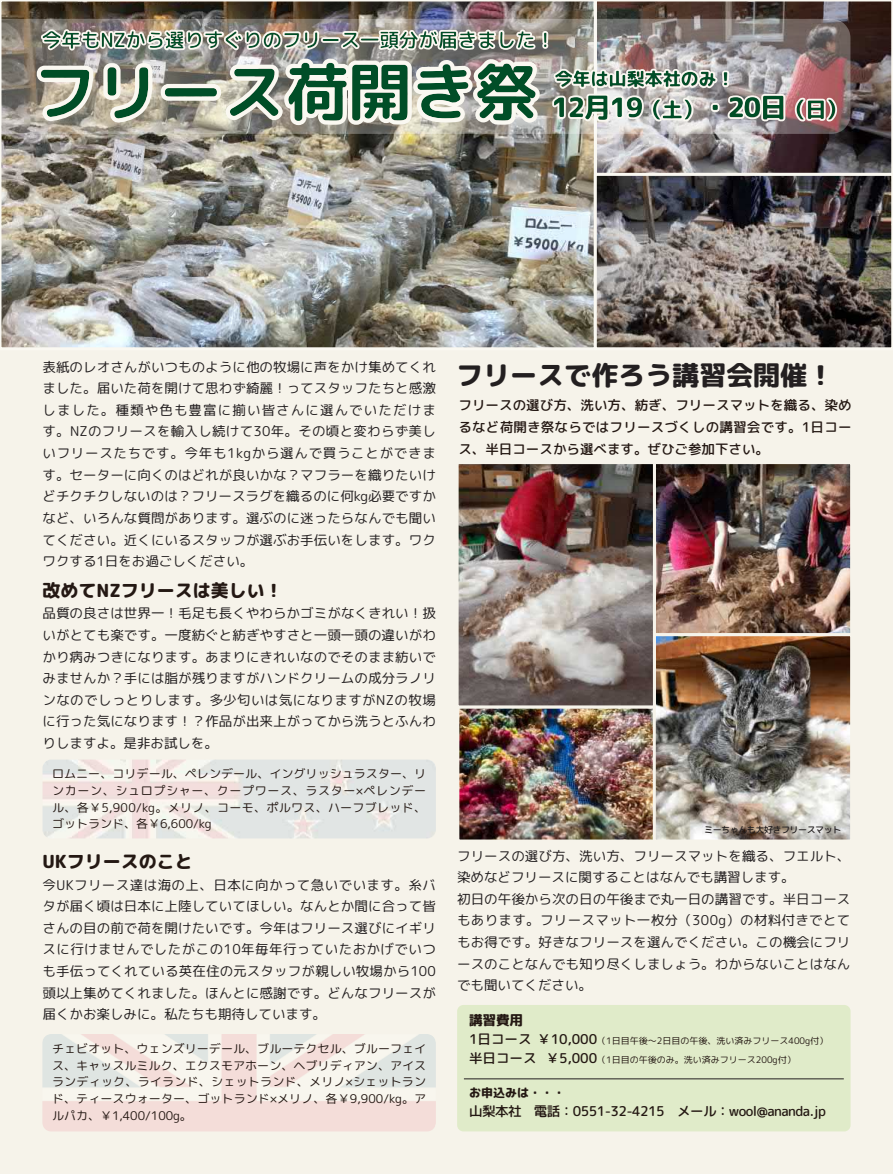
<style>
.page{position:relative;width:893px;height:1174px;background:#f6f3ea}
.page>*{position:absolute;margin:0;border:0;box-sizing:border-box;transform-origin:0 0}
.t1{font:700 63px "Rounded Mplus 1 c";color:#004e27}
.t2{font:800 27px "Rounded Mplus 1 c";letter-spacing:-.05em;color:#004d26}
.t3{font:800 27px "Rounded Mplus 1 c";color:#231f20}
.t4{font:500 19.5px "Rounded Mplus 1 c";color:#004e27}
.t5{font:800 18px "Rounded Mplus 1 c";color:#241813}
.t6{font:800 18px "Rounded Mplus 1 c";color:#004d26}
.t7{font:13.5px/21.6px "Rounded Mplus 1 c";letter-spacing:.005em;color:#231f20;text-align:justify}
.t8{font:500 13.5px/21.6px "Rounded Mplus 1 c";color:#241813;text-align:justify}
.t9{font:500 13.5px "Rounded Mplus 1 c";letter-spacing:-.04em;color:#241813}
.t10{font:800 13.5px "Rounded Mplus 1 c";color:#241813}
.t11{font:12px/16.8px "Rounded Mplus 1 c";letter-spacing:.02em;color:#241813;text-align:justify}
.t12{font:800 12px "Rounded Mplus 1 c";color:#241813}
.t13{font:9px/18.6px "Rounded Mplus 1 c";color:#241813}
.t14{font:500 9px "Rounded Mplus 1 c";letter-spacing:-.05em;color:#231f20}
.s1{font-size:21px}
.s2{font-weight:500;font-size:13.5px}
</style>
<div class="page">
<img style="left:42px;top:1034px;width:394px;height:97px;border-radius:9px">
<img style="left:43px;top:759px;width:393px;height:79px;border-radius:9px">
<img style="left:460px;top:465px;width:389px;height:373px">
<div style="left:653px;top:461px;width:200px;height:175px;border:3px solid #f6f3ea"></div>
<div style="left:456px;top:705px;width:201px;height:137px;border:3px solid #f6f3ea"></div>
<div style="left:653px;top:633px;width:200px;height:209px;border:3px solid #f6f3ea"></div>
<div style="left:456px;top:461px;width:200px;height:247px;border:3px solid #f6f3ea"></div>
<img style="left:597px;top:1px;width:294px;height:172px">
<img style="left:1px;top:1px;width:593px;height:347px">
<img style="left:596px;top:175px;width:295px;height:173px">
<svg style="left:891px;top:2px;width:1px;height:345px"></svg>
<img style="left:0;top:19px;width:850px;height:115px">
<div style="left:457px;top:1005px;width:394px;height:126px;background:#e0ebc9;border-radius:6px"></div>
<hr style="left:464px;top:1078px;width:379px;height:1px;background:#231f20">
<img style="left:41px;top:29px;width:494px;height:22px">
<svg style="left:542px;top:31px;width:6px;height:18px"></svg>
<svg style="left:795px;top:98px;width:42px;height:23px"></svg>
<svg style="left:552px;top:69px;width:233px;height:53px"></svg>
<svg style="left:37px;top:66px;width:57px;height:55px"></svg>
<svg style="left:103px;top:63px;width:49px;height:60px"></svg>
<svg style="left:161px;top:59px;width:379px;height:66px"></svg>
<h3 class="t4" style="left:42px;top:30px;width:515px">今年もNZから選りすぐりのフリース一頭分が届きました！</h3>
<h1 class="t1" style="left:33px;top:61px;width:505px">フリース荷開き祭</h1>
<h3 class="t6" style="left:555px;top:70px;width:182px">今年は山梨本社のみ！</h3>
<h2 class="t2" style="left:551px;top:94px;width:296px">12月19<span class="s1">（土）</span>・20日<span class="s1">（日）</span></h2>
<p class="t7" style="left:43px;top:356px;width:395px">表紙のレオさんがいつものように他の牧場に声をかけ集めてくれました。届いた荷を開けて思わず綺麗！ってスタッフたちと感激しました。種類や色も豊富に揃い皆さんに選んでいただけます。NZのフリースを輸入し続けて30年。その頃と変わらず美しいフリースたちです。今年も1kgから選んで買うことができます。セーターに向くのはどれが良いかな？マフラーを織りたいけどチクチクしないのは？フリースラグを織るのに何kg必要ですかなど、いろんな質問があります。選ぶのに迷ったらなんでも聞いてください。近くにいるスタッフが選ぶお手伝いをします。ワクワクする1日をお過ごしください。</p>
<h3 class="t5" style="left:43px;top:581px;width:242px">改めてNZフリースは美しい！</h3>
<p class="t7" style="left:43px;top:602px;width:395px">品質の良さは世界一！毛足も長くやわらかゴミがなくきれい！扱いがとても楽です。一度紡ぐと紡ぎやすさと一頭一頭の違いがわかり病みつきになります。あまりにきれいなのでそのまま紡いでみませんか？手には脂が残りますがハンドクリームの成分ラノリンなのでしっとりします。多少匂いは気になりますがNZの牧場に行った気になります！？作品が出来上がってから洗うとふんわりしますよ。是非お試しを。</p>
<p class="t11" style="left:52px;top:765px;width:376px">ロムニー、コリデール、ペレンデール、イングリッシュラスター、リンカーン、シュロプシャー、クープワース、ラスター×ペレンデール、各￥5,900/kg。メリノ、コーモ、ポルワス、ハーフブレッド、ゴットランド、各￥6,600/kg</p>
<h3 class="t5" style="left:43px;top:852px;width:152px">UKフリースのこと</h3>
<p class="t7" style="left:43px;top:874px;width:395px">今UKフリース達は海の上、日本に向かって急いでいます。糸バタが届く頃は日本に上陸していてほしい。なんとか間に合って皆さんの目の前で荷を開けたいです。今年はフリース選びにイギリスに行けませんでしたがこの10年毎年行っていたおかげでいつも手伝ってくれている英在住の元スタッフが親しい牧場から100頭以上集めてくれました。ほんとに感謝です。どんなフリースが届くかお楽しみに。私たちも期待しています。</p>
<p class="t11" style="left:52px;top:1040px;width:376px">チェビオット、ウェンズリーデール、ブルーテクセル、ブルーフェイス、キャッスルミルク、エクスモアホーン、ヘブリディアン、アイスランディック、ライランド、シェットランド、メリノ×シェットランド、ティースウォーター、ゴットランド×メリノ、各￥9,900/kg。アルパカ、￥1,400/100g。</p>
<h2 class="t3" style="left:456px;top:362px;width:380px">フリースで作ろう講習会開催！</h2>
<p class="t8" style="left:458px;top:395px;width:395px">フリースの選び方、洗い方、紡ぎ、フリースマットを織る、染めるなど荷開き祭ならではフリースづくしの講習会です。1日コース、半日コースから選べます。ぜひご参加下さい。</p>
<p class="t14" style="left:704px;top:825px;width:139px">ミーちゃんも大好きフリースマット</p>
<p class="t7" style="left:457px;top:845px;width:395px;text-align:left">フリースの選び方、洗い方、フリースマットを織る、フエルト、染めなどフリースに関することはなんでも講習します。<br>初日の午後から次の日の午後まで丸一日の講習です。半日コースもあります。フリースマット一枚分（300g）の材料付きでとてもお得です。好きなフリースを選んでください。この機会にフリースのことなんでも知り尽くしましょう。わからないことはなんでも聞いてください。</p>
<p class="t10" style="left:469px;top:1013px;width:56px">講習費用</p>
<p class="t13" style="left:469px;top:1031px;width:361px"><span class="s2">1日コース￥10,000</span>（1日目午後〜2日目の午後、洗い済みフリース400g付）<span class="s2">半日コース ￥5,000</span>（1日目の午後のみ。洗い済みフリース200g付）</p>
<p class="t12" style="left:469px;top:1086px;width:98px">お申込みは・・・</p>
<p class="t9" style="left:469px;top:1104px;width:358px">山梨本社 電話：0551-32-4215 メール：wool@ananda.jp</p>
</div>
